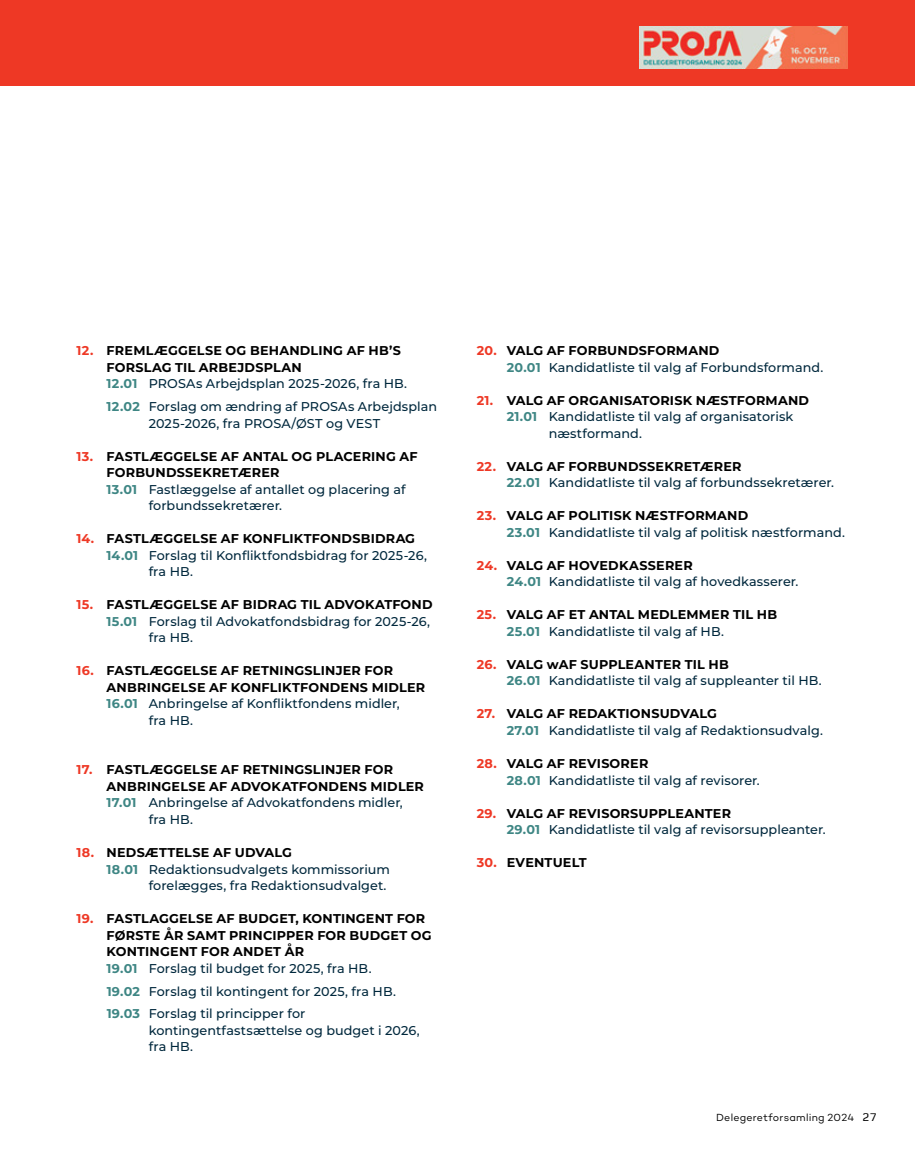
<style>
.page{position:relative;width:915px;height:1149px;background:#fff}
.page>*{position:absolute;margin:0;border:0;box-sizing:border-box;transform-origin:0 0}
.t1{font:500 12.75px/16.5px "Montserrat";letter-spacing:.005em;color:#00283d}
.t2{font:700 12.75px/16.5px "Montserrat";letter-spacing:.015em;color:#000}
.t3{font:10.5px "Campton";letter-spacing:.025em;color:#000}
.s1{color:#ee3825}
.s2{color:#3e8684}
.s3{font-weight:500;color:#00283d}
.s4{font-weight:700;color:#3e8684}
.s5{font-weight:700;color:#ee3825}
.s6{font-weight:700;color:#000}
.s7{font-family:"Zetta Sans";font-size:12px}
</style>
<div class="page">
<div style="left:0;top:0;width:914px;height:85px;background:#ee3825"></div>
<img style="left:639px;top:27px;width:207px;height:41px">
<p class="t2" style="left:107px;top:342px;width:302px;text-indent:-30px"><span class="s1">12.</span> FREMLÆGGELSE OG BEHANDLING AF HB’S<br>FORSLAG TIL ARBEJDSPLAN<br><span class="s2">12.01</span> <span class="s3">PROSAs Arbejdsplan 2025-2026, fra HB.</span></p>
<p class="t1" style="left:149px;top:398px;width:290px;text-indent:-42px"><span class="s4">12.02</span> Forslag om ændring af PROSAs Arbejdsplan<br>2025-2026, fra PROSA/ØST og VEST</p>
<p class="t2" style="left:77px;top:447px;width:342px"><span class="s1">13.</span> FASTLÆGGELSE AF ANTAL OG PLACERING AF</p>
<p class="t2" style="left:107px;top:463px;width:174px">FORBUNDSSEKRETÆRER</p>
<p class="t1" style="left:107px;top:480px;width:300px"><span class="s4">13.01</span> Fastlæggelse af antallet og placering af</p>
<p class="t1" style="left:149px;top:497px;width:135px">forbundssekretærer.</p>
<p class="t2" style="left:77px;top:529px;width:340px"><span class="s1">14.</span> FASTLÆGGELSE AF KONFLIKTFONDSBIDRAG</p>
<p class="t1" style="left:107px;top:546px;width:322px"><span class="s4">14.01</span> Forslag til Konfliktfondsbidrag for 2025-26,</p>
<p class="t1" style="left:149px;top:563px;width:46px">fra HB.</p>
<p class="t2" style="left:77px;top:595px;width:357px"><span class="s1">15.</span> FASTLÆGGELSE AF BIDRAG TIL ADVOKATFOND</p>
<p class="t1" style="left:107px;top:612px;width:325px"><span class="s4">15.01</span> Forslag til Advokatfondsbidrag for 2025-26,</p>
<p class="t1" style="left:149px;top:629px;width:46px">fra HB.</p>
<p class="t2" style="left:77px;top:661px;width:318px"><span class="s1">16.</span> FASTLÆGGELSE AF RETNINGSLINJER FOR</p>
<p class="t2" style="left:107px;top:678px;width:320px">ANBRINGELSE AF KONFLIKTFONDENS MIDLER</p>
<p class="t1" style="left:107px;top:695px;width:294px"><span class="s4">16.01</span> Anbringelse af Konfliktfondens midler,</p>
<p class="t1" style="left:149px;top:711px;width:46px">fra HB.</p>
<p class="t2" style="left:77px;top:760px;width:318px"><span class="s1">17.</span> FASTLÆGGELSE AF RETNINGSLINJER FOR</p>
<p class="t2" style="left:107px;top:777px;width:319px">ANBRINGELSE AF ADVOKATFONDENS MIDLER</p>
<p class="t1" style="left:107px;top:794px;width:297px"><span class="s4">17.01</span> Anbringelse af Advokatfondens midler,</p>
<p class="t1" style="left:149px;top:810px;width:46px">fra HB.</p>
<p class="t2" style="left:77px;top:843px;width:217px"><span class="s1">18.</span> NEDSÆTTELSE AF UDVALG</p>
<p class="t1" style="left:107px;top:860px;width:285px"><span class="s4">18.01</span> Redaktionsudvalgets kommissorium</p>
<p class="t1" style="left:149px;top:876px;width:239px">forelægges, fra Redaktionsudvalget.</p>
<p class="t2" style="left:107px;top:909px;width:326px;text-indent:-30px"><span class="s1">19.</span> FASTLAGGELSE AF BUDGET, KONTINGENT FOR FØRSTE ÅR SAMT PRINCIPPER FOR BUDGET OG KONTINGENT FOR ANDET ÅR<br><span class="s2">19.01</span> <span class="s3">Forslag til budget for 2025, fra HB.</span></p>
<p class="t1" style="left:107px;top:978px;width:291px;line-height:22.8px"><span class="s4">19.02</span> Forslag til kontingent for 2025, fra HB.<br><span class="s4">19.03</span> Forslag til principper for</p>
<p class="t1" style="left:149px;top:1021px;width:272px">kontingentfastsættelse og budget i 2026, fra HB.</p>
<p class="t1" style="left:506px;top:342px;width:318px;text-indent:-30px"><span class="s5">20.</span> <span class="s6">VALG AF FORBUNDSFORMAND<br></span><span class="s4">20.01</span> Kandidatliste til valg af Forbundsformand.</p>
<p class="t2" style="left:476px;top:391px;width:334px"><span class="s1">21.</span> VALG AF ORGANISATORISK NÆSTFORMAND</p>
<p class="t1" style="left:506px;top:408px;width:288px"><span class="s4">21.01</span> Kandidatliste til valg af organisatorisk</p>
<p class="t1" style="left:548px;top:424px;width:95px">næstformand.</p>
<p class="t1" style="left:506px;top:457px;width:329px;text-indent:-30px"><span class="s5">22.</span> <span class="s6">VALG AF FORBUNDSSEKRETÆRER<br></span><span class="s4">22.01</span> Kandidatliste til valg af forbundssekretærer.</p>
<p class="t1" style="left:506px;top:507px;width:339px;text-indent:-30px"><span class="s5">23.</span> <span class="s6">VALG AF POLITISK NÆSTFORMAND<br></span><span class="s4">23.01</span> Kandidatliste til valg af politisk næstformand.</p>
<p class="t1" style="left:506px;top:556px;width:293px;text-indent:-30px"><span class="s5">24.</span> <span class="s6">VALG AF HOVEDKASSERER<br></span><span class="s4">24.01</span> Kandidatliste til valg af hovedkasserer.</p>
<p class="t2" style="left:506px;top:605px;width:272px;text-indent:-30px"><span class="s1">25.</span> VALG AF ET ANTAL MEDLEMMER TIL HB<br><span class="s2">25.01</span> <span class="s3">Kandidatliste til valg af HB.</span></p>
<p class="t1" style="left:506px;top:655px;width:316px;text-indent:-30px"><span class="s5">26.</span> <span class="s6">VALG wAF SUPPLEANTER TIL HB<br></span><span class="s4">26.01</span> Kandidatliste til valg af suppleanter til HB.</p>
<p class="t1" style="left:506px;top:705px;width:317px;text-indent:-30px"><span class="s5">27.</span> <span class="s6">VALG AF REDAKTIONSUDVALG<br></span><span class="s4">27.01</span> Kandidatliste til valg af Redaktionsudvalg.</p>
<p class="t1" style="left:506px;top:754px;width:254px;text-indent:-30px"><span class="s5">28.</span> <span class="s6">VALG AF REVISORER<br></span><span class="s4">28.01</span> Kandidatliste til valg af revisorer.</p>
<p class="t1" style="left:506px;top:804px;width:320px;text-indent:-30px"><span class="s5">29.</span> <span class="s6">VALG AF REVISORSUPPLEANTER<br></span><span class="s4">29.01</span> Kandidatliste til valg af revisorsuppleanter.</p>
<p class="t2" style="left:476px;top:853px;width:111px"><span class="s1">30.</span> EVENTUELT</p>
<p class="t3" style="left:715px;top:1110px;width:162px">Delegeretforsamling 2024 <span class="s7">27</span></p>
</div>
